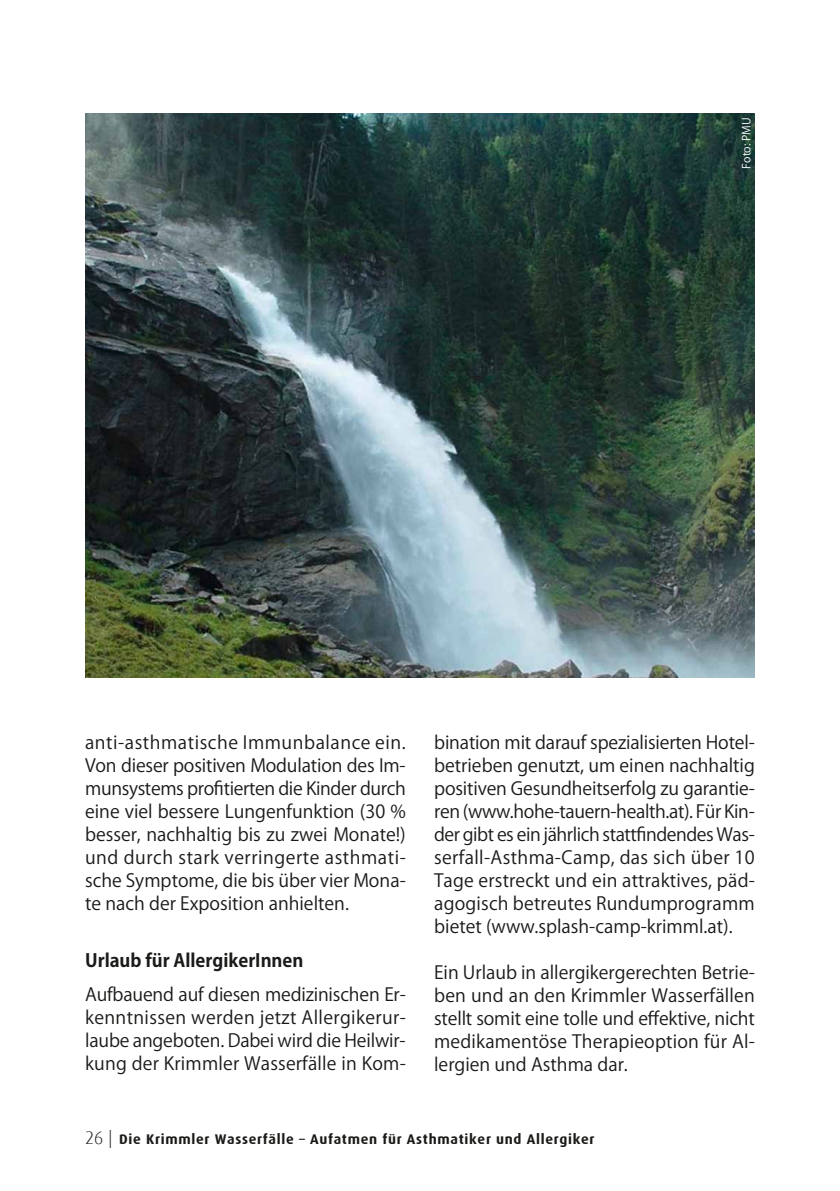
<style>
.page{position:relative;width:840px;height:1191px;background:#fff}
.page>*{position:absolute;margin:0;border:0;box-sizing:border-box;transform-origin:0 0}
.t1{font:18px/23px "Koz Go Pro";color:#1a1a18;text-align:justify}
.t2{font:700 18px "Koz Go Pro";color:#1a1a18}
.t3{font:14px "D Abold";letter-spacing:.05em;color:#1a1a18}
.t4{font:11px "Koz Go Pro";color:#fff}
.s1{font-family:"Dax";font-weight:300;font-size:18px}
</style>
<div class="page">
<img style="left:85px;top:113px;width:669px;height:564px">
<p class="t4" style="left:739px;top:169px;width:52px;rotate:-90deg">Foto: PMU</p>
<p class="t1" style="left:85px;top:731px;width:322px">anti-asthmatische Immunbalance ein.<br>Von dieser positiven Modulation des Im&shy;munsystems profitierten die Kinder durch eine viel bessere Lungenfunktion (30 % besser, nachhaltig bis zu zwei Monate!) und durch stark verringerte asthmati&shy;sche Symptome, die bis über vier Mona&shy;te nach der Exposition anhielten.</p>
<p class="t2" style="left:85px;top:948px;width:220px">Urlaub für AllergikerInnen</p>
<p class="t1" style="left:85px;top:983px;width:322px">Aufbauend auf diesen medizinischen Er&shy;kenntnissen werden jetzt Allergikerur&shy;laube angeboten. Dabei wird die Heilwir&shy;kung der Krimmler Wasserfälle in Kom-</p>
<p class="t1" style="left:434px;top:731px;width:322px">bination mit darauf spezialisierten Hotel&shy;betrieben genutzt, um einen nachhaltig positiven Gesundheitserfolg zu garantie&shy;ren (www.hohe-tauern-health.at). Für Kin&shy;der gibt es ein jährlich stattfindendes Was&shy;serfall-Asthma-Camp, das sich über 10<br>Tage erstreckt und ein attraktives, päd&shy;agogisch betreutes Rundumprogramm bietet (www.splash-camp-krimml.at).</p>
<p class="t1" style="left:434px;top:961px;width:322px">Ein Urlaub in allergikergerechten Betrie&shy;ben und an den Krimmler Wasserfällen stellt somit eine tolle und effektive, nicht medikamentöse Therapieoption für Al&shy;lergien und Asthma dar.</p>
<p class="t3" style="left:85px;top:1131px;width:510px"><span class="s1">26 |</span> Die Krimmler Wasserfälle – Aufatmen für Asthmatiker und Allergiker</p>
</div>
